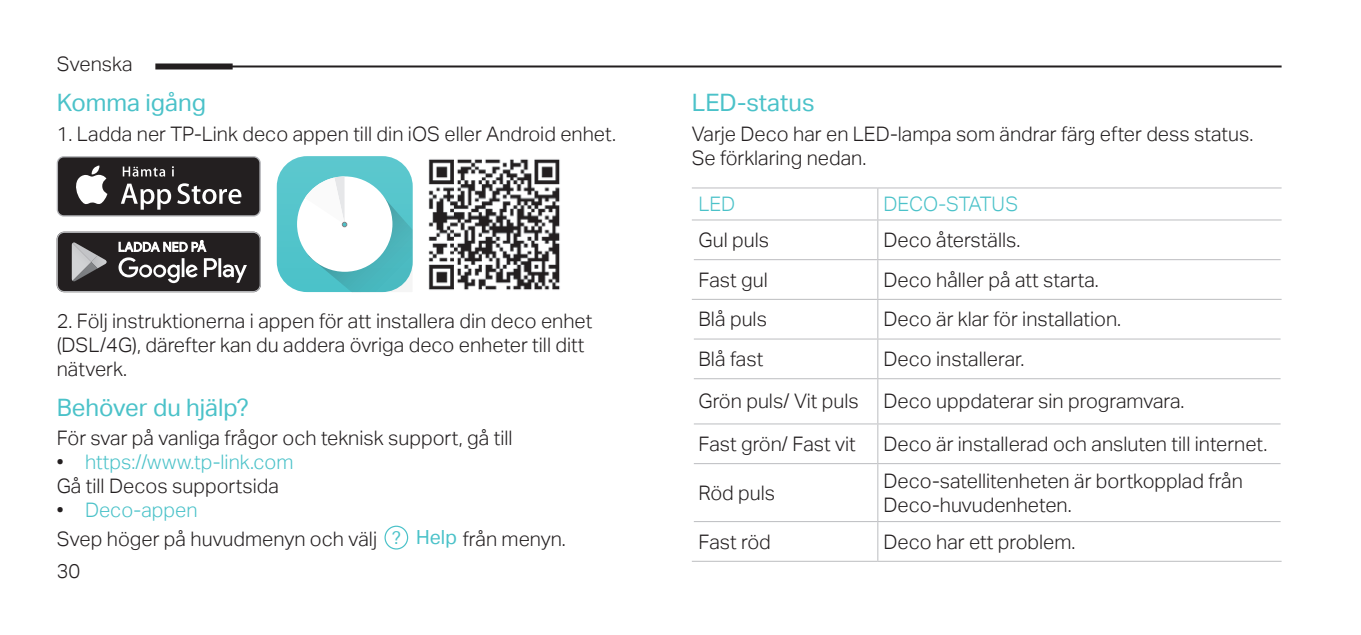
<style>
.page{position:relative;width:1361px;height:635px;background:#fff}
.page>*{position:absolute;margin:0;border:0;box-sizing:border-box;transform-origin:0 0}
.t1{font:24px "TP Link Aktiv Regular";color:#4bc2c9}
.t2{font:20px/24px "TP Link Aktiv Light";color:#231f20}
.t3{font:20px "TP Link Aktiv Light";letter-spacing:-.005em;color:#4bc2c9}
.s1{color:#4bc2c9}
.s2{font-family:"TP Link Aktiv Regular";font-size:17.6px;color:#4bc2c9}
.s3{font-family:"TP Link Aktiv Regular";font-size:19.6px;color:#4bc2c9}
</style>
<div class="page">
<svg style="left:57px;top:156px;width:204px;height:61px"></svg>
<div style="left:58px;top:157px;width:201px;height:58px;background:#231f20;border-radius:6px"></div>
<svg style="left:76px;top:166px;width:31px;height:38px"></svg>
<svg style="left:121px;top:184px;width:50px;height:26px"></svg>
<svg style="left:177px;top:183px;width:64px;height:21px"></svg>
<svg style="left:123px;top:167px;width:42px;height:10px"></svg>
<svg style="left:172px;top:166px;width:2px;height:10px"></svg>
<svg style="left:57px;top:232px;width:204px;height:60px;background:#4d4a4b"></svg>
<svg style="left:277px;top:156px;width:136px;height:136px"></svg>
<img style="left:428px;top:159px;width:132px;height:131px">
<div style="left:384px;top:526px;width:24px;height:24px;border:1px solid #4bc2c9;border-radius:50%"></div>
<hr style="left:878px;top:187px;width:403px;height:2px;background:#bcbdc0">
<hr style="left:878px;top:219px;width:403px;height:2px;background:#bcbdc0">
<hr style="left:878px;top:259px;width:402px;height:1px;background:#bcbdc0">
<hr style="left:878px;top:338px;width:402px;height:2px;background:#bcbdc0">
<hr style="left:878px;top:378px;width:402px;height:1px;background:#bcbdc0">
<hr style="left:878px;top:423px;width:402px;height:2px;background:#bcbdc0">
<hr style="left:878px;top:463px;width:402px;height:1px;background:#bcbdc0">
<hr style="left:878px;top:521px;width:402px;height:1px;background:#bcbdc0">
<hr style="left:878px;top:561px;width:403px;height:1px;background:#bcbdc0">
<hr style="left:692px;top:187px;width:186px;height:2px;background:#bcbdc0">
<hr style="left:877px;top:188px;width:1px;height:31px;background:#bcbdc0">
<hr style="left:692px;top:219px;width:186px;height:2px;background:#bcbdc0">
<hr style="left:877px;top:220px;width:1px;height:39px;background:#bcbdc0">
<hr style="left:694px;top:259px;width:184px;height:1px;background:#bcbdc0">
<hr style="left:877px;top:260px;width:1px;height:39px;background:#bcbdc0">
<hr style="left:877px;top:300px;width:1px;height:39px;background:#bcbdc0">
<hr style="left:694px;top:338px;width:184px;height:2px;background:#bcbdc0">
<hr style="left:877px;top:340px;width:1px;height:38px;background:#bcbdc0">
<hr style="left:694px;top:378px;width:184px;height:1px;background:#bcbdc0">
<hr style="left:877px;top:379px;width:1px;height:44px;background:#bcbdc0">
<hr style="left:694px;top:423px;width:184px;height:2px;background:#bcbdc0">
<hr style="left:877px;top:424px;width:1px;height:39px;background:#bcbdc0">
<hr style="left:694px;top:463px;width:184px;height:1px;background:#bcbdc0">
<hr style="left:877px;top:464px;width:1px;height:57px;background:#bcbdc0">
<hr style="left:694px;top:521px;width:184px;height:1px;background:#bcbdc0">
<hr style="left:877px;top:522px;width:1px;height:39px;background:#bcbdc0">
<hr style="left:692px;top:561px;width:186px;height:1px;background:#bcbdc0">
<hr style="left:692px;top:299px;width:186px;height:1px;background:#bcbdc0">
<hr style="left:878px;top:299px;width:403px;height:1px;background:#bcbdc0">
<hr style="left:165px;top:65px;width:1116px;height:2px;background:#231f20">
<div style="left:155px;top:63px;width:78px;height:6px;background:#231f20"></div>
<p class="t2" style="left:57px;top:52px;width:77px">Svenska</p>
<p class="t1" style="left:57px;top:89px;width:151px">Komma igång</p>
<p class="t2" style="left:57px;top:122px;width:561px">1. Ladda ner TP-Link deco appen till din iOS eller Android enhet.</p>
<p class="t2" style="left:57px;top:309px;width:537px">2. Följ instruktionerna i appen för att installera din deco enhet (DSL/4G), därefter kan du addera övriga deco enheter till ditt nätverk.</p>
<p class="t1" style="left:57px;top:393px;width:194px">Behöver du hjälp?</p>
<p class="t2" style="left:57px;top:426px;width:457px">För svar på vanliga frågor och teknisk support, gå till</p>
<p class="t2" style="left:57px;top:450px;width:238px">• <span class="s1">https://www.tp-link.com<br></span>Gå till Decos supportsida</p>
<p class="t2" style="left:57px;top:496px;width:511px;line-height:28.8px">• <span class="s1">Deco-appen<br></span>Svep höger på huvudmenyn och välj <span class="s2">?</span> <span class="s3">Help</span> från menyn.</p>
<p class="t2" style="left:57px;top:559px;width:25px">30</p>
<p class="t1" style="left:692px;top:89px;width:124px">LED-status</p>
<p class="t2" style="left:692px;top:122px;width:563px">Varje Deco har en LED-lampa som ändrar färg efter dess status.<br>Se förklaring nedan.</p>
<p class="t3" style="left:698px;top:193px;width:38px">LED</p>
<p class="t3" style="left:883px;top:193px;width:136px">DECO-STATUS</p>
<p class="t2" style="left:698px;top:228px;width:72px">Gul puls</p>
<p class="t2" style="left:883px;top:228px;width:138px">Deco återställs.</p>
<p class="t2" style="left:698px;top:268px;width:71px">Fast gul</p>
<p class="t2" style="left:883px;top:268px;width:217px">Deco håller på att starta.</p>
<p class="t2" style="left:698px;top:307px;width:70px">Blå puls</p>
<p class="t2" style="left:883px;top:307px;width:239px">Deco är klar för installation.</p>
<p class="t2" style="left:698px;top:347px;width:66px">Blå fast</p>
<p class="t2" style="left:698px;top:338px;width:487px;line-height:42.4px;text-indent:185px">Deco installerar.<br>Grön puls/ Vit puls Deco uppdaterar sin programvara.<br>Fast grön/ Fast vit</p>
<p class="t2" style="left:883px;top:432px;width:385px">Deco är installerad och ansluten till internet.</p>
<p class="t2" style="left:698px;top:481px;width:78px">Röd puls</p>
<p class="t2" style="left:883px;top:469px;width:361px">Deco-satellitenheten är bortkopplad från<br>Deco-huvudenheten.</p>
<p class="t2" style="left:698px;top:530px;width:74px">Fast röd</p>
<p class="t2" style="left:883px;top:530px;width:193px">Deco har ett problem.</p>
</div>
